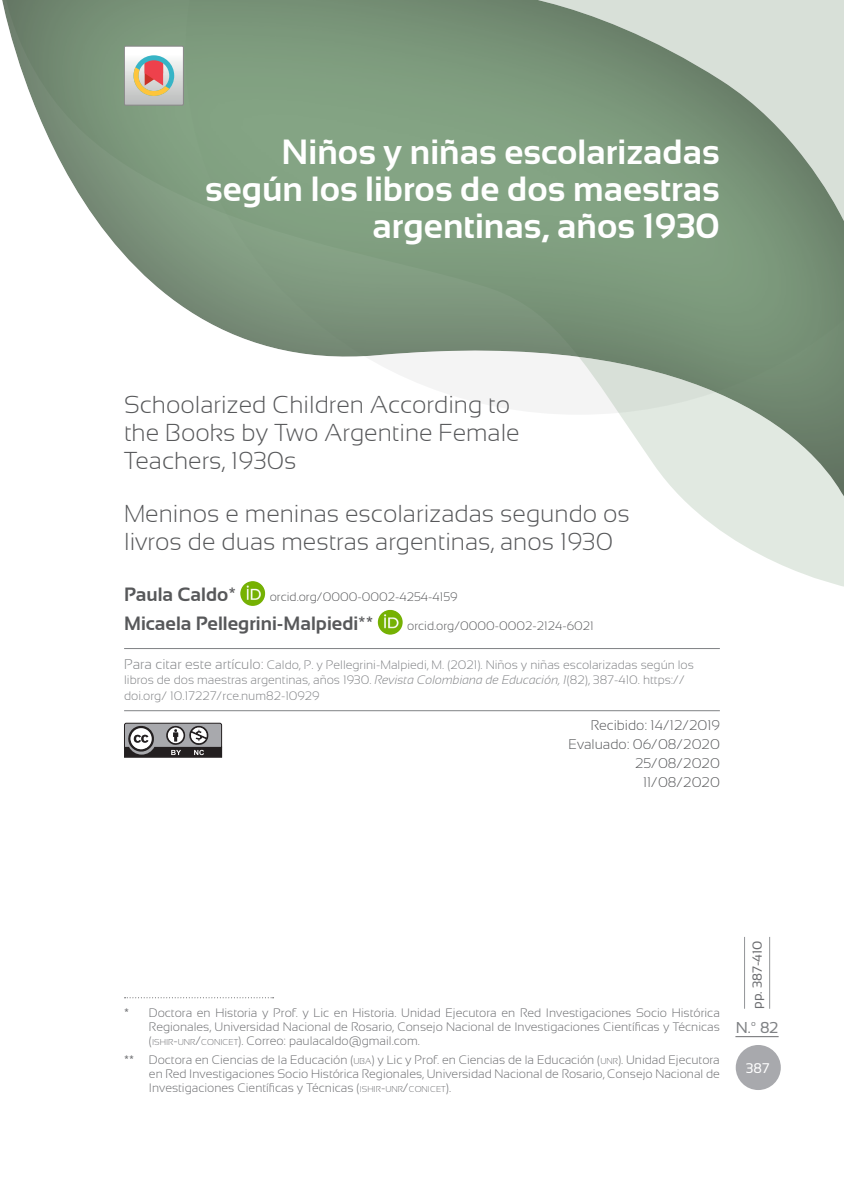
<style>
.page{position:relative;width:844px;height:1191px;background:#fff}
.page>*{position:absolute;margin:0;border:0;box-sizing:border-box;transform-origin:0 0}
.Titulo_Inicial{font:700 35px/36.8px "Sansation";color:#fff;text-align:right}
.Titulos_secundarios{font:300 24.5px/28px "Sansation";color:#57585a}
.Titulos_secundarios-2{font:700 19.25px "Sansation";color:#57585a}
.t1{font:15.75px "Sansation";color:#808285}
.Fechas{font:300 14px "Sansation";color:#57585a}
.t2{font:14px "Sansation";color:#fff}
.PP_Inicial{font:13.12px "Sansation";letter-spacing:-.01em;color:#6c6d70}
.Nota_al_pie_-_inic_c{font:300 12.25px/14px "Sansation";color:#6c6d70;text-align:justify}
.RCE_Número__Semestre{font:300 12.25px/14.7px "Sansation";color:#808285}
.Titulos_secundarios-3{font:300 12.25px "Sansation";color:#57585a}
.s1{font-size:14px}
.s2{font-style:italic}
.s3{font-size:8.58px}
.s4{font-style:inherit}
</style>
<div class="page">
<hr style="left:735px;top:1036px;width:43px;height:1px;background:#6c6d70">
<div style="left:735px;top:1045px;width:45px;height:45px;background:#a8a9ad;border-radius:50%"></div>
<svg style="left:248px;top:547px;width:595px;height:47px"></svg>
<div style="left:0;top:0;width:843px;height:547px;background:#231f20;opacity:.75"></div>
<hr style="left:744px;top:937px;width:1px;height:71px;background:#939598">
<hr style="left:769px;top:937px;width:1px;height:71px;background:#939598">
<hr style="left:124px;top:648px;width:595px;height:1px;background:#808285">
<hr style="left:124px;top:710px;width:595px;height:1px;background:#808285">
<img style="left:240px;top:581px;width:25px;height:25px;border-radius:12px">
<img style="left:378px;top:610px;width:24px;height:24px;border-radius:12px">
<svg style="left:124px;top:997px;width:149px;height:1px"></svg>
<svg style="left:124px;top:722px;width:98px;height:36px;background:#807f81"></svg>
<svg style="left:124px;top:46px;width:59px;height:59px"></svg>
<p class="Titulo_Inicial" style="left:205px;top:134px;width:516px">Niños y niñas escolarizadas según los libros de dos maestras argentinas, años 1930</p>
<p class="Titulos_secundarios" style="left:124px;top:390px;width:397px">Schoolarized Children According to the Books by Two Argentine Female<br>Teachers, 1930s</p>
<p class="Titulos_secundarios" style="left:124px;top:499px;width:507px">Meninos e meninas escolarizadas segundo os livros de duas mestras argentinas, anos 1930</p>
<p class="Titulos_secundarios-2" style="left:124px;top:583px;width:113px">Paula Caldo*</p>
<p class="Titulos_secundarios-3" style="left:270px;top:590px;width:189px">orcid.org/0000-0002-4254-4159</p>
<p class="Titulos_secundarios-2" style="left:124px;top:612px;width:251px">Micaela Pellegrini-Malpiedi**</p>
<p class="Titulos_secundarios-3" style="left:407px;top:618px;width:188px">orcid.org/0000-0002-2124-6021</p>
<p class="RCE_Número__Semestre" style="left:124px;top:657px;width:571px"><span class="s1">Para citar este artículo:</span> Caldo, P. y Pellegrini-Malpiedi, M. (2021). Niños y niñas escolarizadas según los libros de dos maestras argentinas, años 1930. <span class="s2">Revista Colombiana de Educación, 1</span>(82), 387-410. https://</p>
<p class="RCE_Número__Semestre" style="left:124px;top:688px;width:197px">doi.org/ 10.17227/rce.num82-10929</p>
<p class="Fechas" style="left:590px;top:717px;width:131px">Recibido: 14/12/2019</p>
<p class="Fechas" style="left:568px;top:736px;width:153px">Evaluado: 06/08/2020</p>
<p class="Fechas" style="left:635px;top:755px;width:86px">25/08/2020</p>
<p class="Fechas" style="left:642px;top:774px;width:78px">11/08/2020</p>
<p class="Nota_al_pie_-_inic_c" style="left:149px;top:1005px;width:572px;text-indent:-25px">* Doctora en Historia y Prof. y Lic en Historia. Unidad Ejecutora en Red Investigaciones Socio Histórica Regionales, Universidad Nacional de Rosario, Consejo Nacional de Investigaciones Científicas y Técnicas (<span class="s3">ISHIR</span><span class="s4">-</span><span class="s3">UNR</span><span class="s4">/</span><span class="s3">CONICET</span>). Correo: paulacaldo@gmail.com.</p>
<p class="Nota_al_pie_-_inic_c" style="left:149px;top:1052px;width:572px;text-indent:-25px">** Doctora en Ciencias de la Educación (<span class="s3">UBA</span>) y Lic y Prof. en Ciencias de la Educación (<span class="s3">UNR</span>). Unidad Ejecutora en Red Investigaciones Socio Histórica Regionales, Universidad Nacional de Rosario, Consejo Nacional de Investigaciones Científicas y Técnicas (<span class="s3">ISHIR</span><span class="s4">-</span><span class="s3">UNR</span><span class="s4">/</span><span class="s3">CONICET</span>).</p>
<p class="PP_Inicial" style="left:749px;top:1008px;width:69px;rotate:-90deg">pp. 387-410</p>
<p class="t1" style="left:735px;top:1018px;width:44px">N.º 82</p>
<p class="t2" style="left:745px;top:1060px;width:25px">387</p>
</div>
